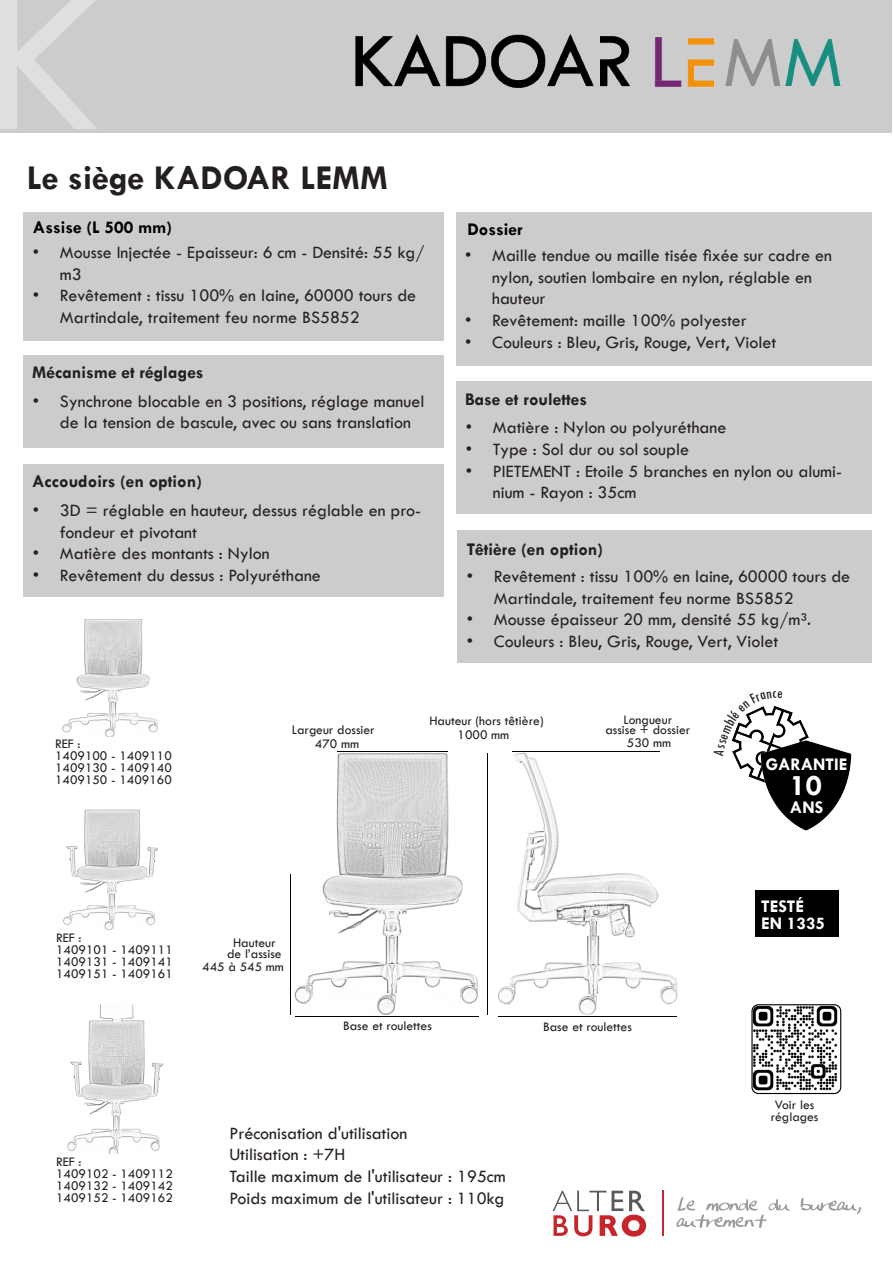
<style>
.page{position:relative;width:893px;height:1263px;background:#fff}
.page>*{position:absolute;margin:0;border:0;box-sizing:border-box;transform-origin:0 0}
.t1{font:700 35.25px "Tw Cen";color:#231f20}
.t2{font:700 30.15px "Tw Cen";color:#fff}
.t3{font:18px/21.6px "Tw Cen";color:#26211e}
.t4{font:700 18px "Tw Cen";color:#231f20}
.t5{font:700 18px "Tw Cen";color:#fff}
.t6{font:700 18px "Tw Cen";color:#000}
.t7{font:13.5px/10.5px "Tw Cen";color:#231f20;text-align:center}
</style>
<div class="page">
<img style="left:734px;top:708px;width:74px;height:70px">
<div style="left:756px;top:890px;width:83px;height:47px;background:#000"></div>
<div style="left:1px;top:0;width:891px;height:132px;background:#ccc"></div>
<img style="left:355px;top:34px;width:486px;height:54px">
<img style="left:294px;top:753px;width:184px;height:262px">
<img style="left:498px;top:753px;width:180px;height:262px">
<div style="left:24px;top:212px;width:420px;height:129px;background:#ccc"></div>
<div style="left:23px;top:355px;width:421px;height:93px;background:#ccc"></div>
<div style="left:456px;top:382px;width:416px;height:132px;background:#ccc"></div>
<div style="left:23px;top:464px;width:421px;height:133px;background:#ccc"></div>
<div style="left:457px;top:531px;width:415px;height:132px;background:#ccc"></div>
<div style="left:456px;top:212px;width:416px;height:154px;background:#ccc"></div>
<hr style="left:296px;top:1016px;width:183px;height:1px;background:#000">
<hr style="left:338px;top:751px;width:110px;height:1px;background:#000">
<hr style="left:512px;top:751px;width:147px;height:1px;background:#000">
<hr style="left:487px;top:753px;width:1px;height:262px;background:#000">
<hr style="left:290px;top:874px;width:1px;height:141px;background:#000">
<hr style="left:498px;top:1016px;width:179px;height:1px;background:#000">
<img style="left:63px;top:619px;width:95px;height:118px">
<img style="left:63px;top:810px;width:95px;height:120px">
<img style="left:67px;top:1004px;width:97px;height:150px">
<img style="left:751px;top:736px;width:101px;height:95px">
<img style="left:753px;top:1006px;width:86px;height:86px">
<div style="left:751px;top:1004px;width:90px;height:90px;border:1px solid #000;border-radius:6px"></div>
<hr style="left:662px;top:1190px;width:1px;height:46px;background:#c8242b">
<svg style="left:553px;top:1190px;width:93px;height:46px"></svg>
<svg style="left:676px;top:1197px;width:185px;height:31px"></svg>
<div style="left:724px;top:18px;width:113px;height:20px;background:#ccc"></div>
<div style="left:719px;top:86px;width:125px;height:20px;background:#ccc"></div>
<svg style="left:731px;top:705px;width:51px;height:51px"></svg>
<p class="t1" style="left:27px;top:157px;width:363px">Le siège KADOAR LEMM</p>
<p class="t6" style="left:33px;top:217px;width:141px">Assise (L 500 mm)</p>
<p class="t3" style="left:60px;top:241px;width:366px;text-indent:-27px">• Mousse Injectée - Epaisseur: 6 cm - Densité: 55 kg/ m3</p>
<p class="t3" style="left:60px;top:285px;width:358px;text-indent:-27px">• Revêtement : tissu 100% en laine, 60000 tours de<br>Martindale, traitement feu norme BS5852</p>
<p class="t4" style="left:32px;top:362px;width:173px">Mécanisme et réglages</p>
<p class="t3" style="left:60px;top:390px;width:366px;text-indent:-27px">• Synchrone blocable en 3 positions, réglage manuel de la tension de bascule, avec ou sans translation</p>
<p class="t4" style="left:32px;top:471px;width:171px">Accoudoirs (en option)</p>
<p class="t6" style="left:468px;top:219px;width:57px">Dossier</p>
<p class="t3" style="left:492px;top:245px;width:341px;text-indent:-27px">• Maille tendue ou maille tisée fixée sur cadre en nylon, soutien lombaire en nylon, réglable en hauteur</p>
<p class="t3" style="left:465px;top:309px;width:283px">• Revêtement: maille 100% polyester</p>
<p class="t3" style="left:465px;top:331px;width:313px">• Couleurs : Bleu, Gris, Rouge, Vert, Violet</p>
<p class="t4" style="left:465px;top:388px;width:123px">Base et roulettes</p>
<p class="t3" style="left:466px;top:417px;width:262px">• Matière : Nylon ou polyuréthane</p>
<p class="t3" style="left:466px;top:438px;width:225px">• Type : Sol dur ou sol souple</p>
<p class="t3" style="left:493px;top:460px;width:351px;text-indent:-27px">• PIETEMENT : Etoile 5 branches en nylon ou alumi&shy;nium - Rayon : 35cm</p>
<p class="t3" style="left:60px;top:499px;width:363px;text-indent:-27px">• 3D = réglable en hauteur, dessus réglable en pro&shy;fondeur et pivotant</p>
<p class="t3" style="left:33px;top:543px;width:238px">• Matière des montants : Nylon</p>
<p class="t3" style="left:33px;top:564px;width:289px">• Revêtement du dessus : Polyuréthane</p>
<p class="t3" style="left:494px;top:566px;width:358px;text-indent:-27px">• Revêtement : tissu 100% en laine, 60000 tours de<br>Martindale, traitement feu norme BS5852</p>
<p class="t3" style="left:467px;top:609px;width:346px">• Mousse épaisseur 20 mm, densité 55 kg/m³.</p>
<p class="t3" style="left:467px;top:630px;width:313px">• Couleurs : Bleu, Gris, Rouge, Vert, Violet</p>
<p class="t4" style="left:467px;top:538px;width:138px">Têtière (en option)</p>
<p class="t7" style="left:55px;top:739px;width:27px">REF :</p>
<p class="t7" style="left:55px;top:751px;width:118px">1409100 - 1409110</p>
<p class="t7" style="left:55px;top:763px;width:118px">1409130 - 1409140</p>
<p class="t7" style="left:55px;top:775px;width:118px">1409150 - 1409160</p>
<p class="t7" style="left:624px;top:714px;width:50px">Longueur</p>
<p class="t7" style="left:605px;top:724px;width:86px">assise + dossier</p>
<p class="t7" style="left:429px;top:715px;width:116px">Hauteur (hors têtière)</p>
<p class="t7" style="left:292px;top:724px;width:84px">Largeur dossier</p>
<p class="t7" style="left:457px;top:729px;width:53px">1000 mm</p>
<p class="t7" style="left:315px;top:738px;width:46px">470 mm</p>
<p class="t7" style="left:627px;top:737px;width:46px">530 mm</p>
<p class="t7" style="left:56px;top:932px;width:27px">REF :</p>
<p class="t7" style="left:56px;top:944px;width:118px">1409101 - 1409111</p>
<p class="t7" style="left:56px;top:956px;width:118px">1409131 - 1409141</p>
<p class="t7" style="left:56px;top:968px;width:118px">1409151 - 1409161</p>
<p class="t7" style="left:227px;top:937px;width:56px">Hauteur de l’assise</p>
<p class="t7" style="left:202px;top:961px;width:83px">445 à 545 mm</p>
<p class="t7" style="left:343px;top:1020px;width:90px">Base et roulettes</p>
<p class="t7" style="left:56px;top:1157px;width:27px">REF :</p>
<p class="t7" style="left:56px;top:1169px;width:118px">1409102 - 1409112</p>
<p class="t7" style="left:56px;top:1181px;width:118px">1409132 - 1409142</p>
<p class="t7" style="left:56px;top:1193px;width:118px">1409152 - 1409162</p>
<p class="t3" style="left:229px;top:1122px;width:179px">Préconisation d'utilisation</p>
<p class="t3" style="left:229px;top:1144px;width:117px">Utilisation : +7H</p>
<p class="t3" style="left:229px;top:1165px;width:278px">Taille maximum de l'utilisateur : 195cm</p>
<p class="t3" style="left:229px;top:1187px;width:277px">Poids maximum de l'utilisateur : 110kg</p>
<p class="t7" style="left:543px;top:1022px;width:90px">Base et roulettes</p>
<p class="t5" style="left:766px;top:753px;width:83px">GARANTIE</p>
<p class="t5" style="left:790px;top:796px;width:35px">ANS</p>
<p class="t2" style="left:790px;top:767px;width:34px">10</p>
<p class="t5" style="left:761px;top:895px;width:44px">TESTÉ</p>
<p class="t5" style="left:761px;top:912px;width:65px">EN 1335</p>
<p class="t7" style="left:771px;top:1099px;width:49px;line-height:12px;text-align:left">Voir les réglages</p>
</div>
